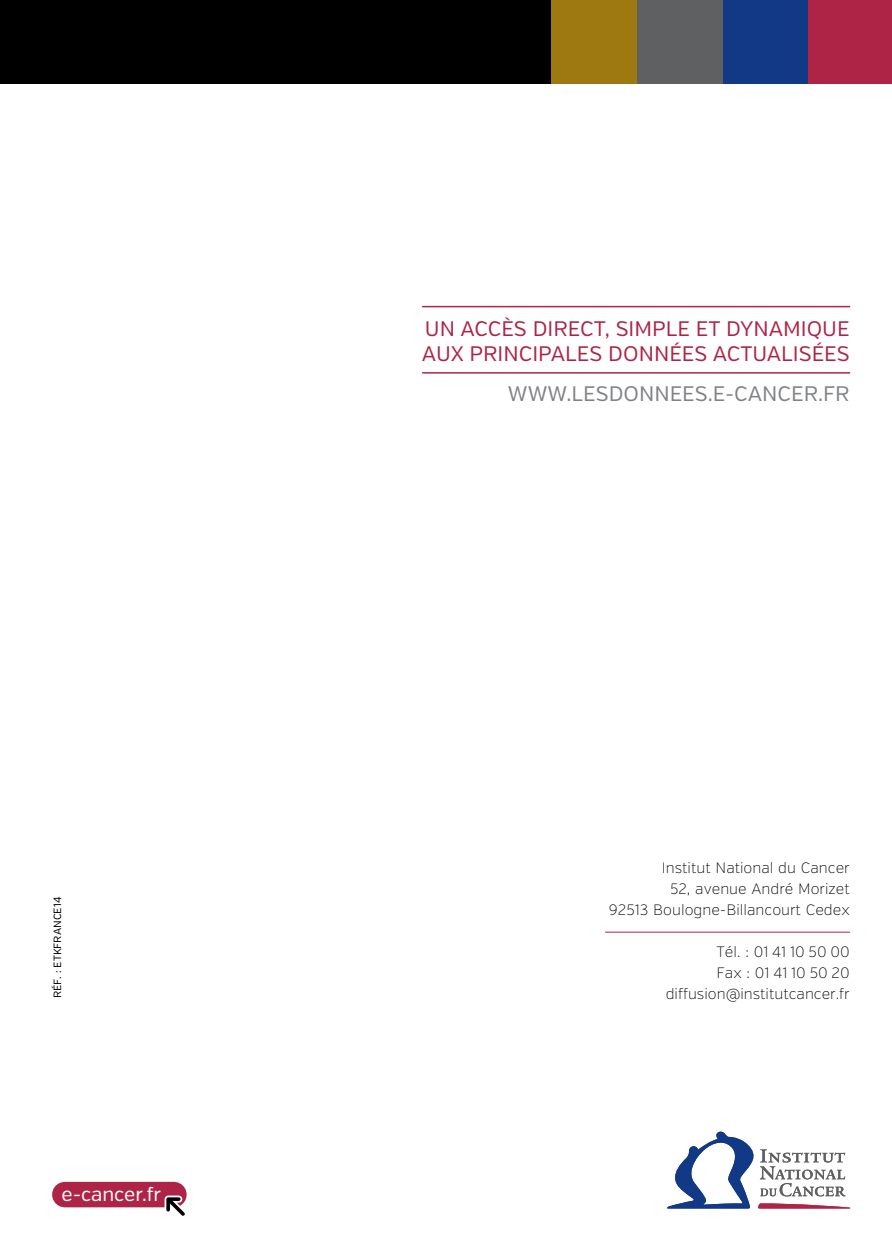
<style>
.page{position:relative;width:892px;height:1260px;background:#fff}
.page>*{position:absolute;margin:0;border:0;box-sizing:border-box;transform-origin:0 0}
.t1{font:21px/25.2px "Verb";color:#ae2447}
.t2{font:21px "Verb";color:#808285}
.t3{font:19.5px "Verb";color:#fff}
.t4{font:200 15px/21px "Verb";color:#000;text-align:right}
.t5{font:10.5px "Verb";color:#000}
</style>
<div class="page">
<svg style="left:667px;top:1131px;width:183px;height:77px"></svg>
<div style="left:65px;top:1181px;width:109px;height:26px;background:#ae2447"></div>
<svg style="left:160px;top:1191px;width:27px;height:25px"></svg>
<hr style="left:422px;top:306px;width:428px;height:1px;background:#ae2447">
<hr style="left:422px;top:372px;width:428px;height:2px;background:#ae2447">
<hr style="left:605px;top:932px;width:245px;height:1px;background:#ae2447">
<div style="left:0;top:0;width:892px;height:84px;background:#000"></div>
<div style="left:807px;top:0;width:85px;height:84px;background:#ae2447"></div>
<div style="left:722px;top:0;width:85px;height:84px;background:#123985"></div>
<div style="left:637px;top:0;width:85px;height:84px;background:#5f6062"></div>
<div style="left:552px;top:0;width:85px;height:84px;background:#9e7810"></div>
<p class="t5" style="left:51px;top:998px;width:103px;rotate:-90deg">RÉF. : ETKFRANCE14</p>
<p class="t3" style="left:61px;top:1182px;width:101px">E-CANCER.FR</p>
<p class="t1" style="left:422px;top:316px;width:429px">UN ACCÈS DIRECT, SIMPLE ET DYNAMIQU E<br>AUX PRINCIPALES DONNÉES ACTUALISÉES</p>
<p class="t2" style="left:508px;top:381px;width:343px">WWW.LESDONNEES.E-CANCER.FR</p>
<p class="t4" style="left:608px;top:858px;width:242px">I nstitut National du Cancer<br>52, avenue André Morizet<br>92513 Boulogne-Billancourt Cedex</p>
<p class="t4" style="left:665px;top:942px;width:185px">Tél. : 01 41 10 50 00<br>Fax : 01 41 10 50 20 diffusion@institutcancer.fr</p>
</div>
